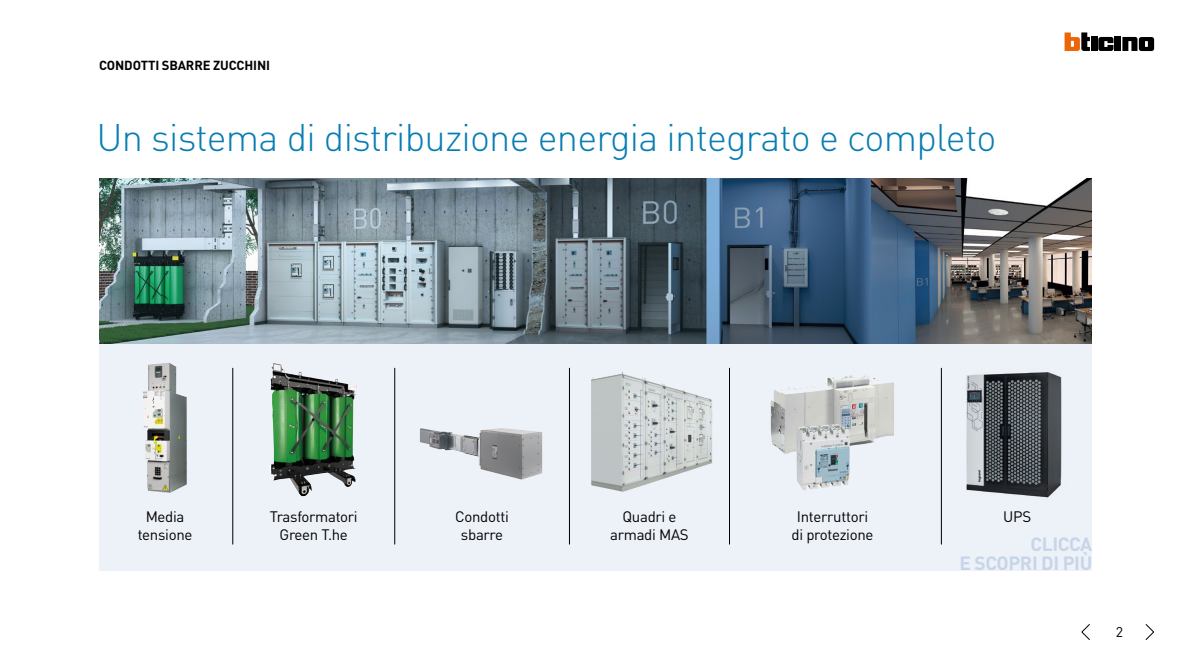
<style>
.page{position:relative;width:1191px;height:670px;background:#fff}
.page>*{position:absolute;margin:0;border:0;box-sizing:border-box;transform-origin:0 0}
.t1{font:300 38px "DIN Pro";letter-spacing:-.02em;color:#077db2}
.t2{font:700 19px/19px "DIN Pro";letter-spacing:-.02em;color:#c8d5e9;text-align:right}
.t3{font:15px/18px "DIN Pro";letter-spacing:-.02em;color:#000;text-align:center}
.t4{font:14px "DIN Pro";color:#000}
.t5{font:700 13px "DIN Pro";letter-spacing:-.01em;color:#000}
</style>
<div class="page">
<div style="left:99px;top:233px;width:992px;height:337px;background:#edf1f8"></div>
<div style="left:1091px;top:37px;width:6px;height:14px;background:#000"></div>
<div style="left:1114px;top:37px;width:7px;height:14px;background:#000"></div>
<svg style="left:1098px;top:37px;width:15px;height:14px"></svg>
<svg style="left:1122px;top:37px;width:32px;height:14px"></svg>
<svg style="left:1064px;top:32px;width:26px;height:19px"></svg>
<img style="left:143px;top:363px;width:44px;height:130px">
<img style="left:269px;top:363px;width:88px;height:133px">
<img style="left:420px;top:428px;width:122px;height:51px">
<img style="left:591px;top:372px;width:121px;height:120px">
<img style="left:770px;top:375px;width:124px;height:79px">
<img style="left:796px;top:424px;width:53px;height:66px">
<img style="left:966px;top:372px;width:96px;height:126px">
<hr style="left:232px;top:368px;width:1px;height:176px;background:#000">
<hr style="left:394px;top:368px;width:1px;height:176px;background:#000">
<hr style="left:569px;top:368px;width:1px;height:176px;background:#000">
<hr style="left:729px;top:368px;width:1px;height:176px;background:#000">
<hr style="left:941px;top:368px;width:1px;height:176px;background:#000">
<img style="left:99px;top:178px;width:992px;height:165px">
<svg style="left:1145px;top:624px;width:9px;height:16px"></svg>
<svg style="left:1081px;top:624px;width:9px;height:16px"></svg>
<p class="t5" style="left:99px;top:54px;width:172px">CONDOTTI SBARRE ZUCCHINI</p>
<h1 class="t1" style="left:96px;top:108px;width:901px">Un sistema di distribuzione energia integrato e completo</h1>
<p class="t3" style="left:138px;top:506px;width:56px">Media tensione</p>
<p class="t3" style="left:270px;top:506px;width:89px">Trasformatori<br>Green T.he</p>
<p class="t3" style="left:455px;top:506px;width:55px">Condotti sbarre</p>
<p class="t3" style="left:610px;top:506px;width:80px">Quadri e armadi MAS</p>
<p class="t3" style="left:791px;top:506px;width:83px">Interruttori di protezione</p>
<p class="t3" style="left:1003px;top:506px;width:29px">UPS</p>
<p class="t2" style="left:959px;top:533px;width:134px">CLICCA<br>E SCOPRI DI PIÙ</p>
<p class="t4" style="left:1115px;top:621px;width:9px">2</p>
</div>
